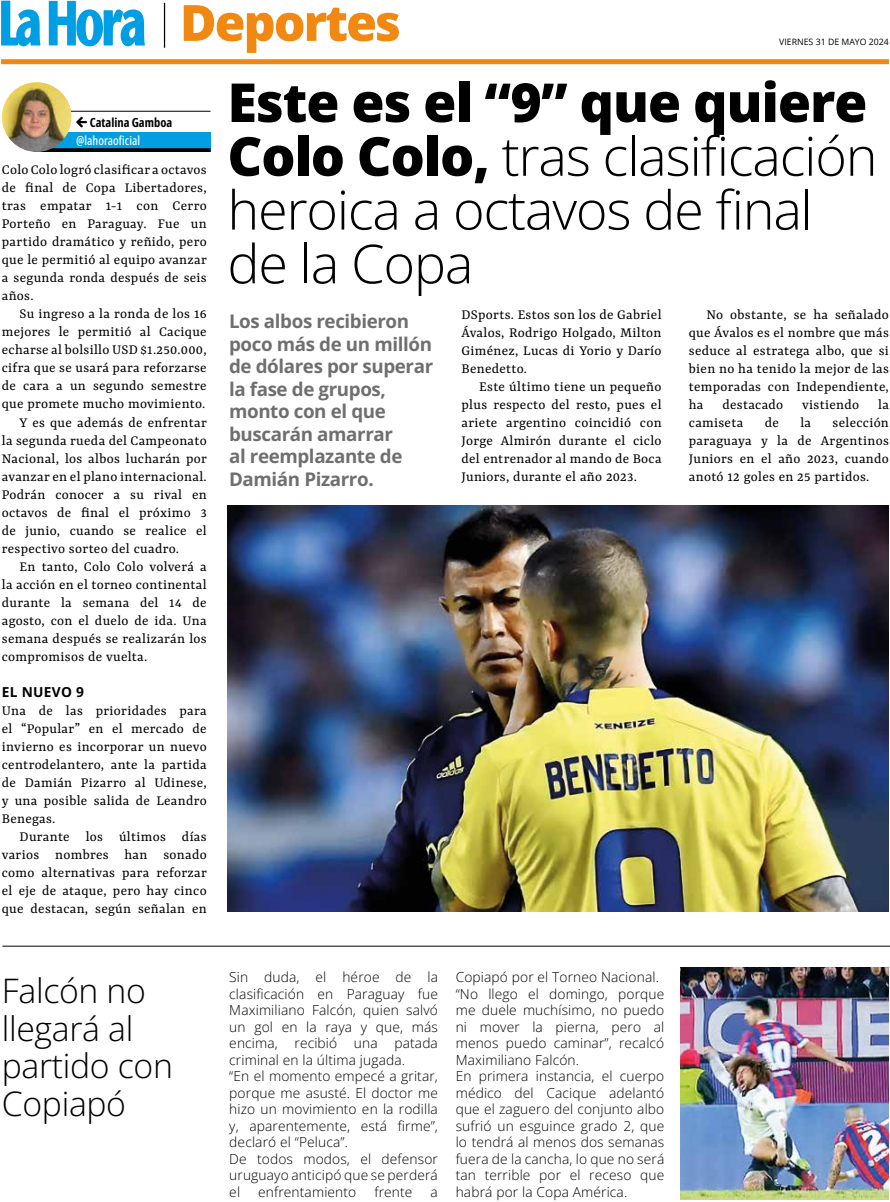
<style>
.page{position:relative;width:890px;height:1202px;background:#fff}
.page>*{position:absolute;margin:0;border:0;box-sizing:border-box;transform-origin:0 0}
.t1{font:300 53.75px/53.8px "Open Sans";letter-spacing:-.02em;color:#000}
.t2{font:800 50px "Open Sans";letter-spacing:-.04em;color:#f18811}
.t3{font:300 33.75px/37.5px "Open Sans";letter-spacing:-.01em;color:#000}
.t4{font:700 18.75px/22.5px "Open Sans";letter-spacing:-.02em;color:#706f6f}
.t5{font:15px/18px "Rasa";letter-spacing:.02em;color:#000;text-align:justify}
.t6{font:300 13.75px/16.5px "Open Sans";letter-spacing:.01em;color:#000}
.t7{font:700 13.75px "Open Sans";letter-spacing:.02em;color:#000}
.t8{font:500 12.5px "Open Sans Condensed";color:#fff}
.t9{font:700 12.5px "Open Sans Condensed";color:#000}
.t10{font:8.75px "Open Sans";color:#000}
.s1{font-weight:800}
</style>
<div class="page">
<svg style="left:1px;top:1px;width:39px;height:46px"></svg>
<svg style="left:49px;top:1px;width:96px;height:46px"></svg>
<hr style="left:164px;top:3px;width:1px;height:45px;background:#000">
<div style="left:1px;top:59px;width:887px;height:5px;background:#f18811"></div>
<img style="left:227px;top:505px;width:661px;height:406px">
<img style="left:680px;top:967px;width:208px;height:232px">
<hr style="left:2px;top:945px;width:887px;height:1px;background:#000">
<div style="left:33px;top:132px;width:177px;height:20px;background:#009fe3"></div>
<svg style="left:43px;top:148px;width:167px;height:4px"></svg>
<hr style="left:34px;top:111px;width:176px;height:1px;background:#000">
<img style="left:2px;top:82px;width:70px;height:70px;border-radius:35px">
<svg style="left:76px;top:117px;width:11px;height:10px"></svg>
<h2 class="t2" style="left:180px;top:-15px;width:222px">Deportes</h2>
<p class="t10" style="left:779px;top:36px;width:111px">VIERNES 31 DE MAYO 2024</p>
<p class="t9" style="left:90px;top:113px;width:84px">Catalina Gamboa</p>
<p class="t8" style="left:76px;top:131px;width:65px">@lahoraoficial</p>
<p class="t5" style="left:2px;top:161px;width:206px">Colo Colo logró clasificar a octavos de final de Copa Libertadores, tras empatar 1-1 con Cerro Porteño en Paraguay. Fue un partido dramático y reñido, pero que le permitió al equipo avanzar a segunda ronda después de seis años.</p>
<p class="t5" style="left:20px;top:305px;width:189px">Su ingreso a la ronda de los 16</p>
<p class="t5" style="left:2px;top:323px;width:206px">mejores le permitió al Cacique</p>
<p class="t5" style="left:2px;top:341px;width:206px">echarse al bolsillo USD $1.250.000,</p>
<p class="t5" style="left:2px;top:359px;width:206px">cifra que se usará para reforzarse</p>
<p class="t5" style="left:2px;top:377px;width:206px">de cara a un segundo semestre</p>
<p class="t5" style="left:2px;top:395px;width:205px">que promete mucho movimiento.</p>
<p class="t5" style="left:20px;top:413px;width:189px">Y es que además de enfrentar</p>
<p class="t5" style="left:2px;top:431px;width:206px">la segunda rueda del Campeonato</p>
<p class="t5" style="left:2px;top:449px;width:206px">Nacional, los albos lucharán por</p>
<p class="t5" style="left:2px;top:467px;width:206px">avanzar en el plano internacional.</p>
<p class="t5" style="left:2px;top:485px;width:206px">Podrán conocer a su rival en</p>
<p class="t5" style="left:2px;top:503px;width:206px">octavos de final el próximo 3</p>
<p class="t5" style="left:2px;top:521px;width:206px">de junio, cuando se realice el</p>
<p class="t5" style="left:2px;top:539px;width:178px">respectivo sorteo del cuadro.</p>
<p class="t5" style="left:20px;top:557px;width:189px">En tanto, Colo Colo volverá a</p>
<p class="t5" style="left:2px;top:575px;width:206px">la acción en el torneo continental</p>
<p class="t5" style="left:2px;top:593px;width:206px">durante la semana del 14 de</p>
<p class="t5" style="left:2px;top:611px;width:206px">agosto, con el duelo de ida. Una</p>
<p class="t5" style="left:2px;top:629px;width:206px">semana después se realizarán los</p>
<p class="t5" style="left:2px;top:647px;width:147px">compromisos de vuelta.</p>
<p class="t7" style="left:2px;top:682px;width:84px">EL NUEVO 9</p>
<p class="t5" style="left:2px;top:701px;width:206px">Una de las prioridades para el “Popular” en el mercado de invierno es incorporar un nuevo centrodelantero, ante la partida de Damián Pizarro al Udinese, y una posible salida de Leandro Benegas.</p>
<p class="t5" style="left:2px;top:827px;width:206px;text-indent:18px">Durante los últimos días varios nombres han sonado como alternativas para reforzar el eje de ataque, pero hay cinco que destacan, según señalan en</p>
<h1 class="t1" style="left:227px;top:74px;width:651px"><span class="s1">Este es el “9” que quiere<br>Colo Colo,</span> tras clasificación heroica a octavos de final de la Copa</h1>
<p class="t4" style="left:229px;top:309px;width:206px">Los albos recibieron poco más de un millón de dólares por superar la fase de grupos, monto con el que buscarán amarrar<br>al reemplazante de<br>Damián Pizarro.</p>
<p class="t5" style="left:688px;top:306px;width:201px;text-indent:18px">No obstante, se ha señalado que Ávalos es el nombre que más seduce al estratega albo, que si bien no ha tenido la mejor de las temporadas con Independiente, ha</p>
<p class="t5" style="left:461px;top:306px;width:201px">DSports. Estos son los de Gabriel Ávalos, Rodrigo Holgado, Milton Giménez, Lucas di Yorio y Darío Benedetto.</p>
<p class="t5" style="left:461px;top:378px;width:201px;text-indent:18px">Este último tiene un pequeño plus respecto del resto, pues el ariete argentino coincidió con Jorge Almirón durante el ciclo del entrenador al mando de Boca Juniors, durante el año 2023.</p>
<p class="t5" style="left:722px;top:396px;width:62px">destacado</p>
<p class="t5" style="left:802px;top:396px;width:58px">vistiendo</p>
<p class="t5" style="left:877px;top:396px;width:12px">la</p>
<p class="t5" style="left:688px;top:414px;width:56px">camiseta</p>
<p class="t5" style="left:764px;top:414px;width:16px">de</p>
<p class="t5" style="left:800px;top:414px;width:12px">la</p>
<p class="t5" style="left:688px;top:414px;width:201px;text-indent:144px">selección paraguaya y la de Argentinos Juniors en el año 2023, cuando anotó 12 goles en 25 partidos.</p>
<h3 class="t3" style="left:2px;top:971px;width:172px">Falcón no llegará al partido con<br>Copiapó</h3>
<p class="t6" style="left:229px;top:968px;width:210px">Sin duda, el héroe de la clasificación en Paraguay fue<br>Maximiliano Falcón, quien salvó un gol en la raya y que, más encima, recibió una patada criminal en la última jugada.<br>“En el momento empecé a gritar, porque me asusté. El doctor me hizo un movimiento en la rodilla y, aparentemente, está firme”, declaró el “Peluca”.<br>De todos modos, el defensor uruguayo anticipó que se perderá el</p>
<p class="t6" style="left:258px;top:1182px;width:100px">enfrentamiento</p>
<p class="t6" style="left:374px;top:1182px;width:39px">frente</p>
<p class="t6" style="left:430px;top:1182px;width:9px">a</p>
<p class="t6" style="left:455px;top:968px;width:210px">Copiapó por el Torneo Nacional. “No llego el domingo, porque me duele muchísimo, no puedo ni mover la pierna, pero al menos puedo caminar”, recalcó<br>Maximiliano Falcón.<br>En primera instancia, el cuerpo médico del Cacique adelantó que el zaguero del conjunto albo sufrió un esguince grado 2, que lo tendrá al menos dos semanas fuera de la cancha, lo que no será tan terrible por el receso que habrá por la Copa América.</p>
</div>
